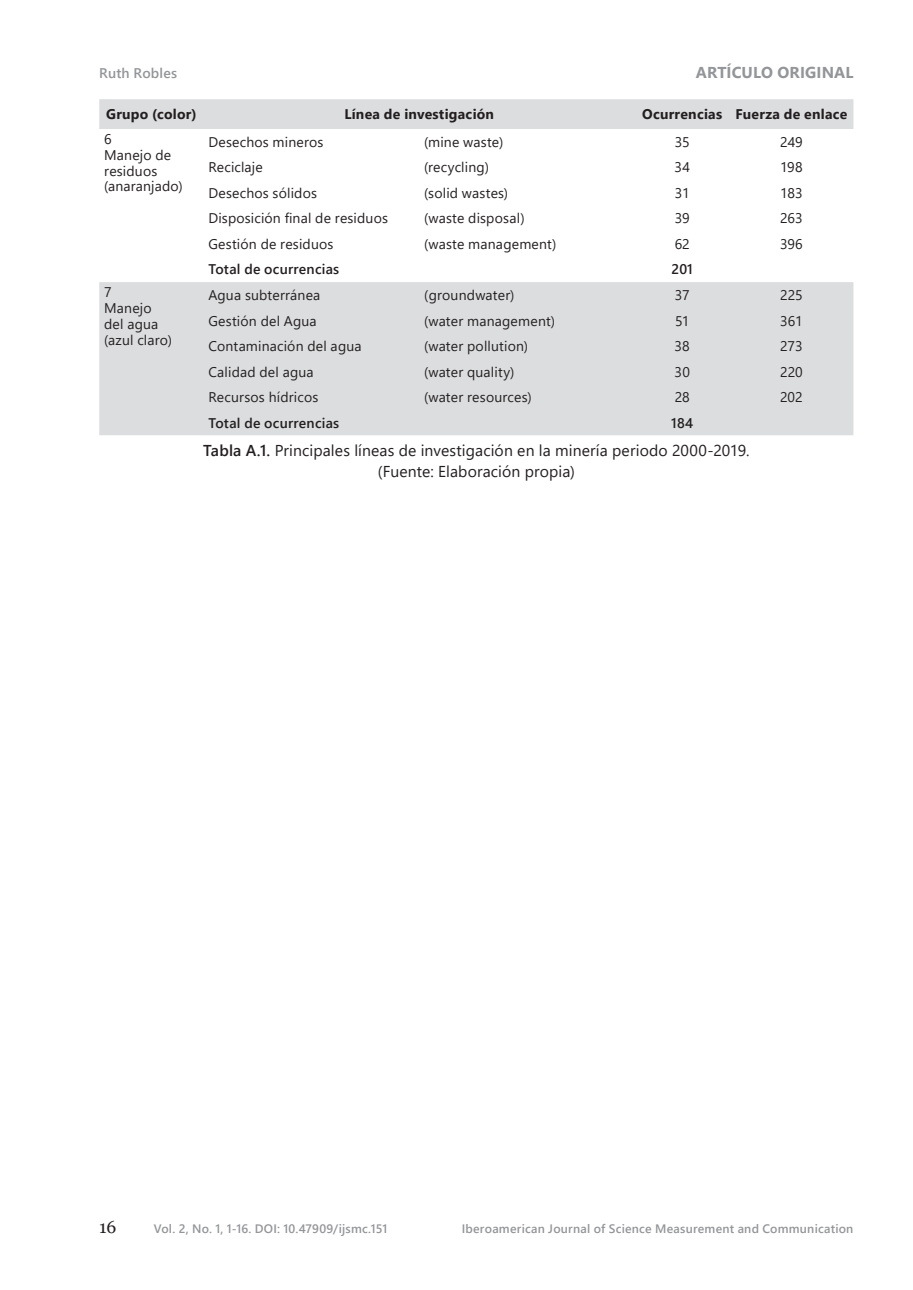
<style>
.page{position:relative;width:913px;height:1290px;background:#fff}
.page>*{position:absolute;margin:0;border:0;box-sizing:border-box;transform-origin:0 0}
.t1{font:17.5px "Georgia";color:#231f20}
.Pie_de_foto{font:15.75px/21px "Segoe UI";letter-spacing:.01em;color:#231f20;text-align:center}
.t2{font:700 15.75px "Segoe UI";letter-spacing:.005em;color:#939598}
.Tablas{font:14px/15.8px "Segoe UI";letter-spacing:.01em;color:#231f20}
.Tablas-2{font:700 14px "Segoe UI";letter-spacing:.015em;color:#231f20}
.Tablas-3{font:600 14px "Segoe UI";letter-spacing:.015em;color:#231f20}
.t3{font:600 14px "Segoe UI";letter-spacing:.015em;color:#939598}
.t4{font:600 12.25px "Segoe UI";letter-spacing:.02em;color:#939598}
.s1{font-weight:600}
</style>
<div class="page">
<svg style="left:99px;top:99px;width:754px;height:336px;fill:#dcdddf"></svg>
<p class="t3" style="left:99px;top:60px;width:80px">Ruth Robles</p>
<p class="t2" style="left:696px;top:58px;width:159px">ARTÍCULO ORIGINAL</p>
<p class="Tablas-2" style="left:106px;top:101px;width:92px">Grupo (color)</p>
<p class="Tablas-2" style="left:344px;top:101px;width:151px">Línea de investigación</p>
<p class="Tablas-2" style="left:642px;top:101px;width:82px">Ocurrencias</p>
<p class="Tablas-2" style="left:735px;top:101px;width:113px">Fuerza de enlace</p>
<p class="Tablas" style="left:104px;top:130px;width:9px">6</p>
<p class="Tablas" style="left:104px;top:146px;width:69px">Manejo de residuos</p>
<p class="Tablas" style="left:104px;top:177px;width:80px">(anaranjado)</p>
<p class="Tablas" style="left:208px;top:133px;width:117px">Desechos mineros</p>
<p class="Tablas" style="left:424px;top:133px;width:81px">(mine waste)</p>
<p class="Tablas" style="left:675px;top:133px;width:16px">35</p>
<p class="Tablas" style="left:780px;top:133px;width:24px">249</p>
<p class="Tablas" style="left:208px;top:158px;width:56px">Reciclaje</p>
<p class="Tablas" style="left:424px;top:158px;width:66px">(recycling)</p>
<p class="Tablas" style="left:674px;top:158px;width:17px">34</p>
<p class="Tablas" style="left:780px;top:158px;width:24px">198</p>
<p class="Tablas" style="left:208px;top:184px;width:110px">Desechos sólidos</p>
<p class="Tablas" style="left:424px;top:184px;width:85px">(solid wastes)</p>
<p class="Tablas" style="left:675px;top:184px;width:16px">31</p>
<p class="Tablas" style="left:780px;top:184px;width:24px">183</p>
<p class="Tablas" style="left:208px;top:209px;width:181px">Disposición final de residuos</p>
<p class="Tablas" style="left:424px;top:209px;width:102px">(waste disposal)</p>
<p class="Tablas" style="left:675px;top:209px;width:17px">39</p>
<p class="Tablas" style="left:780px;top:209px;width:24px">263</p>
<p class="Tablas" style="left:208px;top:235px;width:127px">Gestión de residuos</p>
<p class="Tablas" style="left:424px;top:235px;width:133px">(waste management)</p>
<p class="Tablas" style="left:674px;top:235px;width:17px">62</p>
<p class="Tablas" style="left:780px;top:235px;width:24px">396</p>
<p class="Tablas-3" style="left:208px;top:256px;width:132px">Total de ocurrencias</p>
<p class="Tablas-3" style="left:671px;top:256px;width:23px">201</p>
<p class="Tablas" style="left:104px;top:283px;width:9px">7</p>
<p class="Tablas" style="left:104px;top:299px;width:56px">Manejo del agua</p>
<p class="Tablas" style="left:104px;top:330px;width:69px">(azul claro)</p>
<p class="Tablas" style="left:208px;top:286px;width:113px">Agua subterránea</p>
<p class="Tablas" style="left:424px;top:286px;width:92px">(groundwater)</p>
<p class="Tablas" style="left:675px;top:286px;width:16px">37</p>
<p class="Tablas" style="left:780px;top:286px;width:24px">225</p>
<p class="Tablas" style="left:208px;top:311px;width:110px">Gestión del Agua</p>
<p class="Tablas" style="left:424px;top:311px;width:132px">(water management)</p>
<p class="Tablas" style="left:675px;top:311px;width:16px">51</p>
<p class="Tablas" style="left:780px;top:311px;width:24px">361</p>
<p class="Tablas" style="left:208px;top:337px;width:155px">Contaminación del agua</p>
<p class="Tablas" style="left:424px;top:337px;width:105px">(water pollution)</p>
<p class="Tablas" style="left:674px;top:337px;width:17px">38</p>
<p class="Tablas" style="left:780px;top:337px;width:24px">273</p>
<p class="Tablas" style="left:208px;top:362px;width:107px">Calidad del agua</p>
<p class="Tablas" style="left:424px;top:362px;width:92px">(water quality)</p>
<p class="Tablas" style="left:674px;top:362px;width:17px">30</p>
<p class="Tablas" style="left:780px;top:362px;width:24px">220</p>
<p class="Tablas" style="left:208px;top:388px;width:111px">Recursos hídricos</p>
<p class="Tablas" style="left:424px;top:388px;width:109px">(water resources)</p>
<p class="Tablas" style="left:675px;top:388px;width:17px">28</p>
<p class="Tablas" style="left:780px;top:388px;width:24px">202</p>
<p class="Tablas-3" style="left:208px;top:409px;width:132px">Total de ocurrencias</p>
<p class="Tablas-3" style="left:671px;top:409px;width:23px">184</p>
<p class="Pie_de_foto" style="left:203px;top:439px;width:548px"><span class="s1">Tabla A.1.</span> Principales líneas de investigación en la minería periodo 2000-2019. (Fuente: Elaboración propia)</p>
<p class="t1" style="left:99px;top:1217px;width:19px">16</p>
<p class="t4" style="left:154px;top:1217px;width:235px">Vol. 2, No. 1, 1-16. DOI: 10.47909/ijsmc.151</p>
<p class="t4" style="left:462px;top:1217px;width:393px">Iberoamerican Journal of Science Measurement and Communication</p>
</div>
